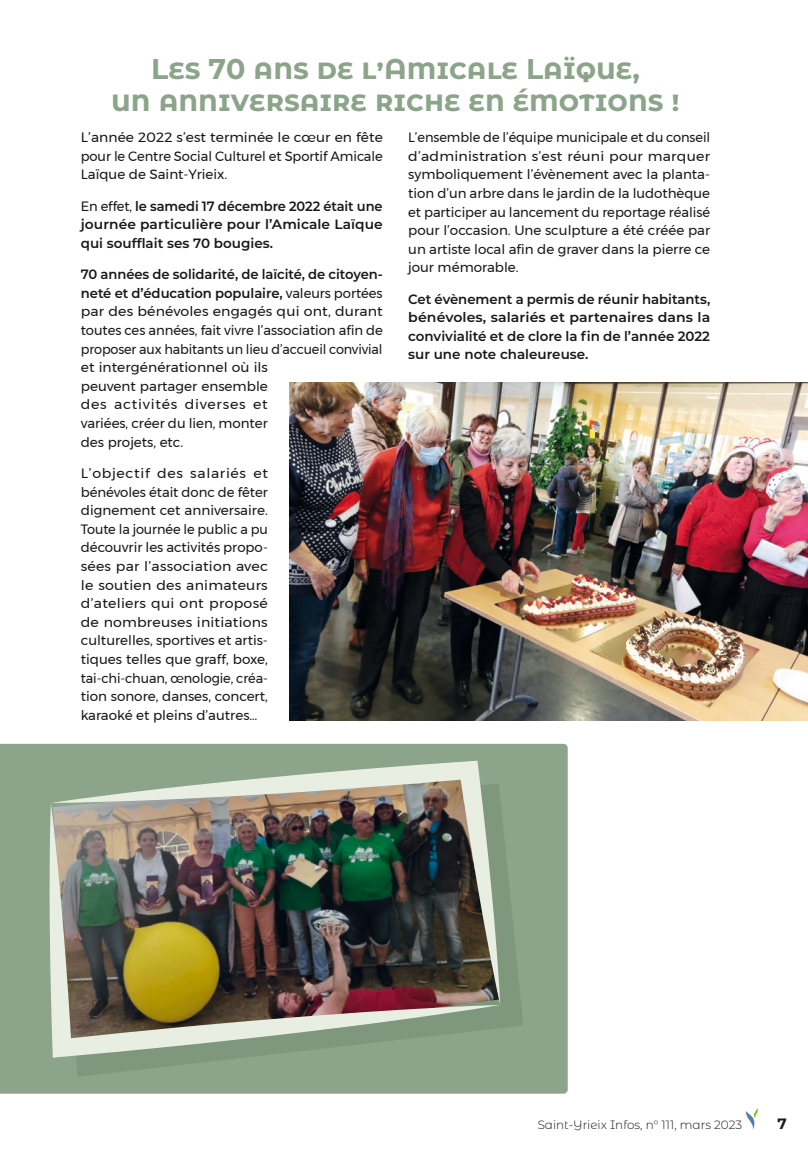
<style>
.page{position:relative;width:808px;height:1149px;background:#fff}
.page>*{position:absolute;margin:0;border:0;box-sizing:border-box;transform-origin:0 0}
.t1{font:700 28.5px/33.2px "Montserrat Alternates";color:#8ca48a}
.t2{font:700 15px "Montserrat Alternates";color:#1a171c}
.t3{font:13.5px/18.6px "Montserrat";color:#1a171c;text-align:justify}
.t4{font:13.5px/18.6px "Montserrat";color:#1a171c;text-align:justify;scale:1.05 1}
.t5{font:13.5px/18.6px "Montserrat";color:#1a171c;text-align:justify;scale:.96 1}
.t6{font:600 13.5px/18.6px "Montserrat";color:#1a171c;text-align:justify}
.t7{font:600 13.5px/18.6px "Montserrat";color:#1a171c;text-align:justify;scale:.96 1}
.t8{font:300 12px "Montserrat Alternates";color:#1a171c}
.s1{font-weight:400}
.s2{font-weight:600}
</style>
<div class="page">
<div style="left:0;top:743px;width:568px;height:350px;background:#8ca48a"></div>
<svg style="left:63px;top:783px;width:460px;height:293px;fill:#8ca48a"></svg>
<svg style="left:50px;top:802px;width:450px;height:255px"></svg>
<img style="left:51px;top:760px;width:449px;height:244px">
<img style="left:289px;top:382px;width:519px;height:338px">
<svg style="left:745px;top:1108px;width:14px;height:21px"></svg>
<h1 class="t1" style="left:111px;top:49px;width:570px;text-indent:467px">̈<br>un anniversaire riche en émotions !</h1>
<p class="t3" style="left:81px;top:128px;width:304px">L’année 2022 s’est terminée le cœur en fête pour le Centre Social Culturel et Sportif Amicale Laïque de Saint-Yrieix.</p>
<p class="t7" style="left:81px;top:196px;width:316px"><span class="s1">En effet,</span> le samedi 17 décembre 2022 était une journée particulière pour l’Amicale Laïque qui soufflait ses 70 bougies.</p>
<p class="t3" style="left:81px;top:265px;width:304px;text-align:left"><span class="s2">70 années de solidarité, de laïcité, de citoyen&shy;neté et d’éducation populaire,</span> valeurs portées par des bénévoles engagés qui ont, durant toutes ces années, fait vivre l’association afin de proposer aux habitants un lieu d’accueil convivial et intergénérationnel où ils<br>peuvent partager ensemble<br>des activités diverses et<br>variées, créer du lien, monter<br>des projets, etc.</p>
<p class="t4" style="left:81px;top:463px;width:180px">L’objectif des salariés et bénévoles était donc de fêter dignement cet anniversaire.<br>Toute la journée le public a pu découvrir les activités propo&shy;sées par l’association avec le soutien des animateurs d’ateliers qui ont proposé de nombreuses initiations culturelles, sportives et artis&shy;tiques telles que graff, boxe, tai-chi-chuan, œnologie, créa&shy;tion sonore, danses, concert, karaoké et pleins d’autres…</p>
<h1 class="t1" style="left:151px;top:50px;width:490px">Les 70 ans de l’Amicale Laıque,</h1>
<p class="t5" style="left:408px;top:128px;width:316px">L’ensemble de l’équipe municipale et du conseil d’administration s’est réuni pour marquer symboliquement l’évènement avec la planta&shy;tion d’un arbre dans le jardin de la ludothèque et participer au lancement du reportage réalisé pour l’occasion. Une sculpture a été créée par un artiste local afin de graver dans la pierre ce jour mémorable.</p>
<p class="t6" style="left:408px;top:289px;width:303px">Cet évènement a permis de réunir habitants, bénévoles, salariés et partenaires dans la convivialité et de clore la fin de l’année 2022 sur une note chaleureuse.</p>
<p class="t8" style="left:538px;top:1116px;width:206px">Saint-Yrieix Infos, n° 111, mars 2023</p>
<p class="t2" style="left:777px;top:1112px;width:11px">7</p>
</div>
